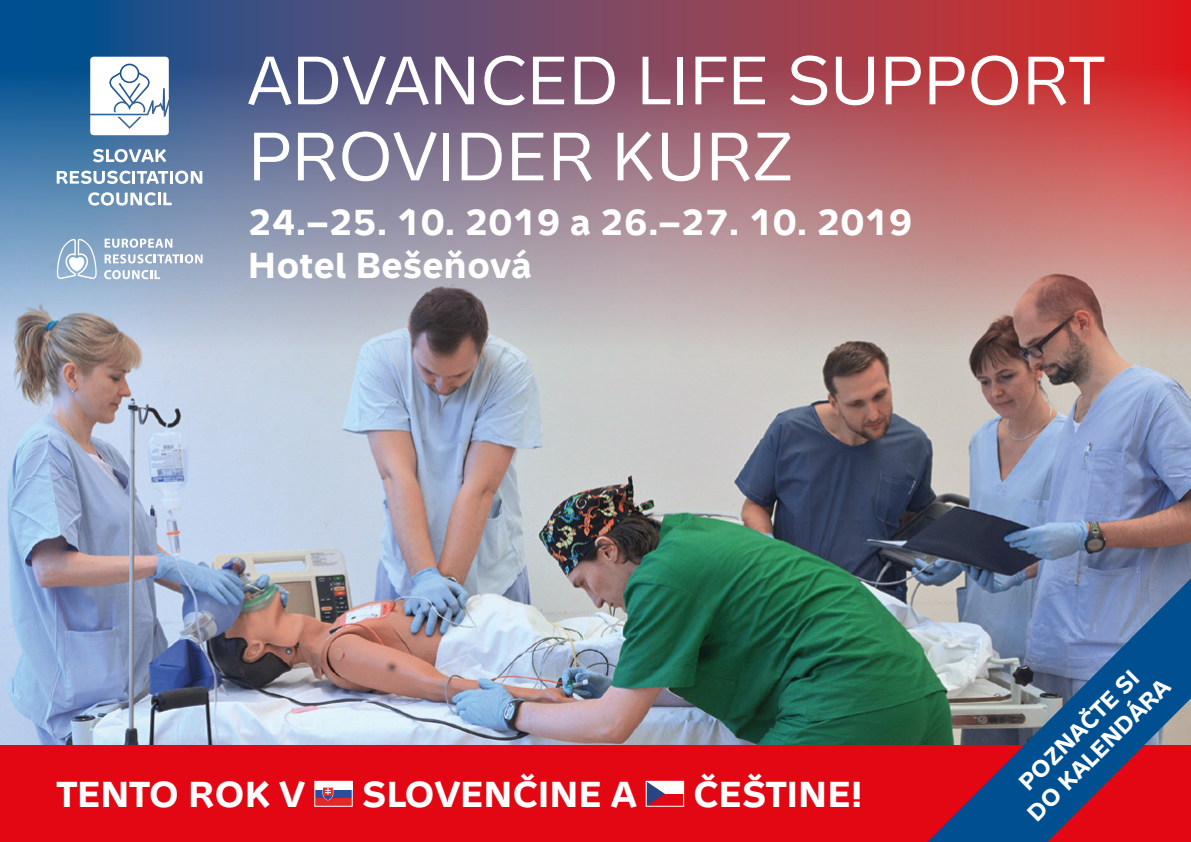
<style>
.page{position:relative;width:1191px;height:842px;background:#fff}
.page>*{position:absolute;margin:0;border:0;box-sizing:border-box;transform-origin:0 0}
.t1{font:68px/76px "Metron Text Pro";color:#fff}
.t2{font:700 36px/43.2px "Metron Text Pro";color:#fff}
.t3{font:700 23.2px/27.8px "Metron Text Pro";color:#fff;text-align:center}
</style>
<div class="page">
<img style="left:0;top:357px;width:1191px;height:389px">
<img style="left:0;top:0;width:1191px;height:357px">
<svg style="left:93px;top:149px;width:73px;height:13px"></svg>
<svg style="left:57px;top:171px;width:145px;height:13px"></svg>
<svg style="left:88px;top:192px;width:84px;height:14px"></svg>
<svg style="left:90px;top:57px;width:79px;height:78px"></svg>
<svg style="left:105px;top:239px;width:67px;height:9px"></svg>
<svg style="left:105px;top:254px;width:97px;height:9px"></svg>
<svg style="left:104px;top:270px;width:56px;height:9px"></svg>
<svg style="left:57px;top:238px;width:40px;height:41px"></svg>
<div style="left:0;top:746px;width:1191px;height:96px;background:#e30613"></div>
<div style="left:315px;top:781px;width:37px;height:25px;background:#e52726"></div>
<div style="left:315px;top:781px;width:37px;height:17px;background:#2d4d9d"></div>
<div style="left:315px;top:781px;width:37px;height:9px;background:#fff"></div>
<svg style="left:322px;top:787px;width:11px;height:14px"></svg>
<div style="left:314px;top:781px;width:39px;height:26px;border:1px solid #fff"></div>
<div style="left:646px;top:781px;width:37px;height:13px;background:#fff"></div>
<svg style="left:647px;top:783px;width:18px;height:22px"></svg>
<div style="left:645px;top:781px;width:39px;height:26px;border:1px solid #fff"></div>
<svg style="left:927px;top:578px;width:264px;height:264px"></svg>
<h1 class="t1" style="left:248px;top:43px;width:858px">ADVANCED LIFE SUPPORT<br>PROVIDER KURZ</h1>
<p class="t2" style="left:248px;top:200px;width:666px">24.–25. 10. 2019 a 26.–27. 10. 2019<br>Hotel Bešeňová</p>
<p class="t2" style="left:57px;top:772px;width:250px">TENTO ROK V</p>
<p class="t2" style="left:362px;top:772px;width:276px">SLOVENČINE A</p>
<p class="t2" style="left:693px;top:772px;width:171px">ČEŠTINE!</p>
<p class="t3" style="left:1001px;top:787px;width:192px;rotate:-45deg">POZNAČTE SI<br>DO KALENDÁRA</p>
</div>
